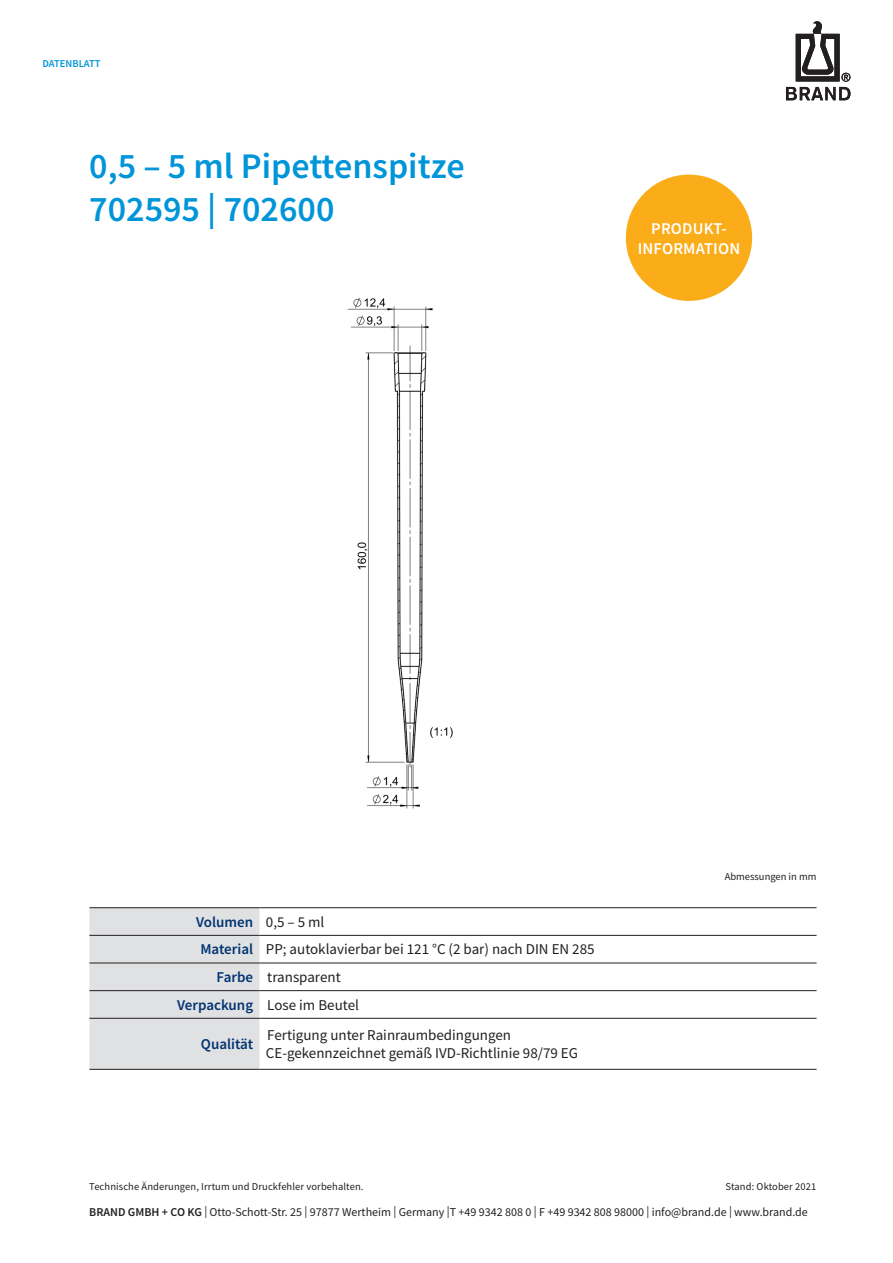
<style>
.page{position:relative;width:893px;height:1263px;background:#fff}
.page>*{position:absolute;margin:0;border:0;box-sizing:border-box;transform-origin:0 0}
.t1{font:600 36px/43.2px "Source Sans Pro";color:#0095d9}
.t2{font:600 16.5px/19.8px "Source Sans Pro";letter-spacing:.01em;color:#fff;text-align:center}
.t3{font:15px/18px "Source Sans Pro";color:#231f20}
.t4{font:600 15px "Source Sans Pro";color:#013371}
.t5{font:12px "Source Sans Pro";color:#231f20}
.t6{font:10.5px "Source Sans Pro";letter-spacing:.01em;color:#231f20}
.t7{font:600 10.5px "Source Sans Pro";color:#0095d9}
.s1{font-weight:400;color:#231f20}
.s2{font-weight:600;color:#013371}
.s3{font-weight:600}
</style>
<div class="page">
<svg style="left:786px;top:21px;width:64px;height:79px"></svg>
<div style="left:626px;top:175px;width:126px;height:126px;background:#faad19;border-radius:50%"></div>
<div style="left:89px;top:908px;width:171px;height:161px;background:#e0e1e3"></div>
<hr style="left:89px;top:907px;width:170px;height:1px;background:#231f20">
<hr style="left:259px;top:907px;width:558px;height:1px;background:#231f20">
<hr style="left:89px;top:935px;width:170px;height:1px;background:#231f20">
<hr style="left:259px;top:935px;width:558px;height:1px;background:#231f20">
<hr style="left:89px;top:963px;width:170px;height:1px;background:#231f20">
<hr style="left:259px;top:963px;width:558px;height:1px;background:#231f20">
<hr style="left:89px;top:990px;width:170px;height:1px;background:#231f20">
<hr style="left:259px;top:990px;width:558px;height:1px;background:#231f20">
<hr style="left:89px;top:1018px;width:170px;height:1px;background:#231f20">
<hr style="left:259px;top:1018px;width:558px;height:1px;background:#231f20">
<hr style="left:89px;top:1069px;width:170px;height:1px;background:#231f20">
<hr style="left:259px;top:1069px;width:558px;height:1px;background:#231f20">
<img style="left:347px;top:297px;width:106px;height:512px">
<p class="t7" style="left:43px;top:57px;width:60px">DATENBLATT</p>
<h1 class="t1" style="left:89px;top:144px;width:377px">0,5 – 5 ml Pipettenspitze<br>702595 | 702600</h1>
<p class="t2" style="left:638px;top:218px;width:104px">PRODUKT-<br>INFORMATION</p>
<p class="t4" style="left:196px;top:912px;width:130px">Volumen <span class="s1">0,5 – 5 ml</span></p>
<p class="t3" style="left:200px;top:940px;width:396px"><span class="s2">Material</span> PP; autoklavierbar bei 121 °C (2 bar) nach DIN EN 285</p>
<p class="t3" style="left:217px;top:968px;width:126px"><span class="s2">Farbe</span> transparent</p>
<p class="t3" style="left:177px;top:995px;width:183px"><span class="s2">Verpackung</span> Lose im Beutel</p>
<p class="t4" style="left:201px;top:1034px;width:54px">Qualität</p>
<p class="t3" style="left:266px;top:1026px;width:314px">Fertigung unter Rainraumbedingungen<br>CE-gekennzeichnet gemäß IVD-Richtlinie 98/79 EG</p>
<p class="t6" style="left:725px;top:870px;width:93px">Abmessungen in mm</p>
<p class="t6" style="left:89px;top:1180px;width:276px">Technische Änderungen, Irrtum und Druckfehler vorbehalten.</p>
<p class="t6" style="left:726px;top:1180px;width:92px">Stand: Oktober 2021</p>
<p class="t5" style="left:89px;top:1204px;width:720px"><span class="s3">BRAND GMBH + CO KG</span> | Otto-Schott-Str. 25 | 97877 Wertheim | Germany |T +49 9342 808 0 | F +49 9342 808 98000 | info@brand.de | www.brand.de</p>
</div>
